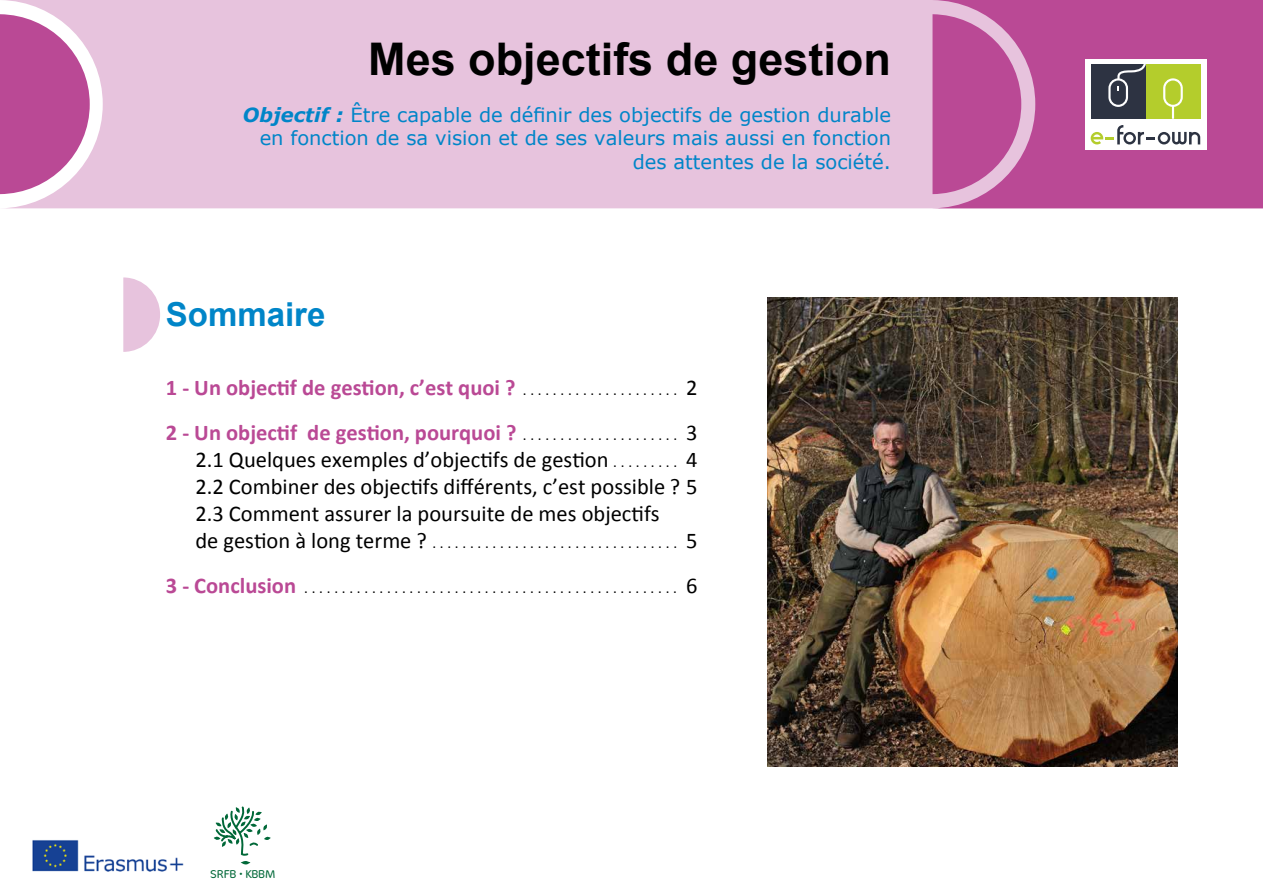
<style>
.page{position:relative;width:1263px;height:893px;background:#fff}
.page>*{position:absolute;margin:0;border:0;box-sizing:border-box;transform-origin:0 0}
.t1{font:700 45px "Arial";color:#000}
.t2{font:700 33px "Arial";color:#0085c8}
.t3{font:22.5px/27px "Calibri";color:#000;text-align:justify}
.t4{font:700 22.5px/45px "Calibri";color:#ba4995}
.t5{font:19.5px/23.4px "Verdana";color:#0085c8;text-align:right}
.t6{font:15px "Calibri";color:#000}
.t7{font:300 11.55px "Cocon";letter-spacing:-.015em;color:#006838}
.s1{font-weight:700;font-style:italic}
.s2{font-weight:400;font-size:15px;color:#000}
.s3{font-weight:400;color:#000}
.s4{font-size:15px}
.s5{font-size:22.5px}
.s6{font-weight:700;font-size:22.5px;color:#ba4995}
</style>
<div class="page">
<div style="left:0;top:0;width:932px;height:208px;background:#e7c3dd"></div>
<div style="left:932px;top:0;width:331px;height:208px;background:#ba4995"></div>
<svg style="left:0;top:14px;width:90px;height:180px;background:#c66ba9"></svg>
<svg style="left:932px;top:14px;width:89px;height:180px;background:#c05b9f"></svg>
<div style="left:1085px;top:59px;width:121px;height:91px;background:#fff"></div>
<svg style="left:1091px;top:125px;width:109px;height:19px"></svg>
<div style="left:1145px;top:64px;width:55px;height:55px;background:#b4cd2c"></div>
<svg style="left:1163px;top:78px;width:20px;height:41px"></svg>
<div style="left:1091px;top:64px;width:54px;height:55px;background:#2d3342"></div>
<svg style="left:1108px;top:64px;width:38px;height:43px"></svg>
<img style="left:32px;top:840px;width:152px;height:32px">
<svg style="left:214px;top:806px;width:57px;height:49px"></svg>
<svg style="left:241px;top:861px;width:9px;height:4px"></svg>
<svg style="left:123px;top:277px;width:37px;height:75px"></svg>
<img style="left:767px;top:298px;width:411px;height:469px">
<h1 class="t1" style="left:368px;top:29px;width:524px">Mes objectifs de gestion</h1>
<p class="t5" style="left:243px;top:103px;width:650px"><span class="s1">Objectif :</span> Être capable de définir des objectifs de gestion durable en fonction de sa vision et de ses valeurs mais aussi en fonction des attentes de la société.</p>
<h2 class="t2" style="left:166px;top:292px;width:161px">Sommaire</h2>
<p class="t4" style="left:166px;top:365px;width:533px">1 - Un objectif de gestion, c’est quoi ? <span class="s2">.....................</span> <span class="s3">2<br></span>2 - Un objectif de gestion, pourquoi ? <span class="s2">.....................</span> <span class="s3">3</span></p>
<p class="t3" style="left:195px;top:447px;width:504px">2.1 Quelques exemples d’objectifs de gestion <span class="s4">. . . . . . . . .</span> 4<br>2.2 Combiner des objectifs différents, c’est possible ? 5<br>2.3 Comment assurer la poursuite de mes objectifs</p>
<p class="t6" style="left:195px;top:534px;width:504px"><span class="s5">degestionàlongterme?</span>................................. <span class="s5">5</span></p>
<p class="t6" style="left:166px;top:579px;width:533px"><span class="s6">3 - Conclusion</span> .................................................. <span class="s5">6</span></p>
<p class="t7" style="left:210px;top:867px;width:67px">SRFB • KBBM</p>
</div>
